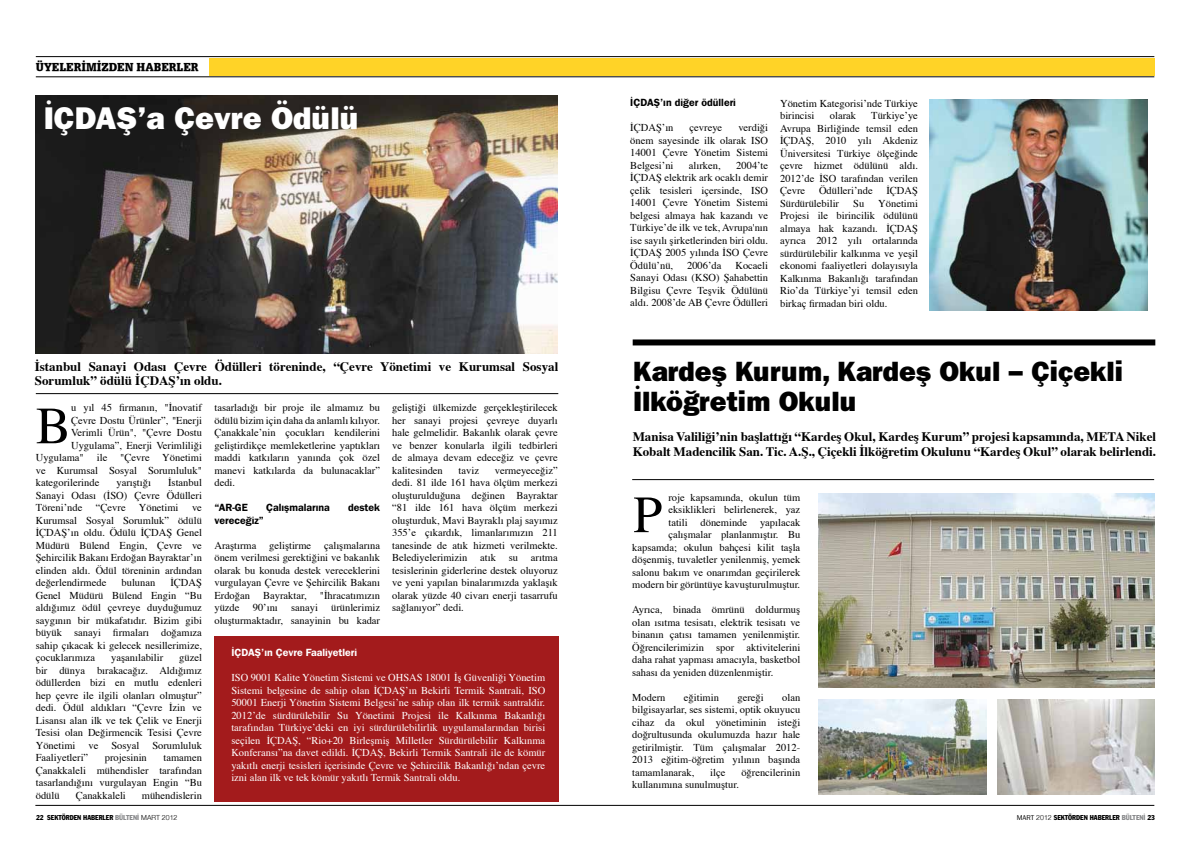
<style>
.page{position:relative;width:1191px;height:842px;background:#fff}
.page>*{position:absolute;margin:0;border:0;box-sizing:border-box;transform-origin:0 0}
.t1{font:52.4px "Times";color:#000}
.t2{font:31.5px "ITC Franklin Gothic Std Hvy";color:#fff}
.t3{font:28px/30px "ITC Franklin Gothic Std Hvy";color:#000}
.t4{font:700 13px/15px "Times";color:#000}
.t5{font:12px "URW Egyptienne T Ext Nar X Bold";color:#000}
.t6{font:10.5px/12.5px "Times";color:#000;text-align:justify}
.t7{font:10.5px/12.5px "Times";color:#fff;text-align:justify}
.t8{font:600 10.5px "ITC Franklin Gothic Std";color:#000}
.t9{font:600 10.5px "ITC Franklin Gothic Std";color:#fff}
.t10{font:condensed 7px "Franklin Gothic Std";color:#000}
.s1{color:#87888a}
.s2{font-family:"Helvetica Neue";font-weight:300;font-stretch:normal}
.s3{font-family:"Franklin Gothic T";font-stretch:normal}
</style>
<div class="page">
<hr style="left:36px;top:56px;width:1118px;height:1px;background:#000">
<hr style="left:36px;top:77px;width:1118px;height:1px;background:#000">
<div style="left:209px;top:58px;width:945px;height:17px;background:#ffd327"></div>
<img style="left:819px;top:493px;width:335px;height:195px">
<img style="left:819px;top:699px;width:167px;height:95px">
<img style="left:997px;top:699px;width:157px;height:95px">
<hr style="left:35px;top:805px;width:1119px;height:1px;background:#000">
<div style="left:632px;top:339px;width:523px;height:6px;background:#000"></div>
<img style="left:929px;top:99px;width:218px;height:212px">
<hr style="left:632px;top:479px;width:522px;height:1px;background:#000">
<div style="left:214px;top:636px;width:345px;height:165px;background:#a31b1c"></div>
<img style="left:36px;top:95px;width:522px;height:259px">
<hr style="left:36px;top:393px;width:522px;height:1px;background:#000">
<p class="t5" style="left:36px;top:59px;width:164px">ÜYELERİMİZDEN HABERLER</p>
<h2 class="t2" style="left:44px;top:100px;width:316px">İÇDAŞ’a Çevre Ödülü</h2>
<p class="t4" style="left:35px;top:360px;width:525px;line-height:14px">İstanbul Sanayi Odası Çevre Ödülleri töreninde, “Çevre Yönetimi ve Kurumsal Sosyal<br>Sorumluk” ödülü İÇDAŞ’ın oldu.</p>
<p class="t6" style="left:214px;top:402px;width:167px">tasarladığı bir proje ile almamız bu ödülü bizim için daha da anlamlı kılıyor.<br>Çanakkale’nin çocukları kendilerini geliştirdikçe memleketlerine yaptıkları maddi katkıların yanında çok özel manevi katkılarda da bulunacaklar” dedi.</p>
<p class="t8" style="left:214px;top:501px;width:35px">“AR-GE</p>
<p class="t8" style="left:266px;top:501px;width:65px">Çalışmalarına</p>
<p class="t8" style="left:348px;top:501px;width:34px">destek</p>
<p class="t8" style="left:214px;top:514px;width:51px">vereceğiz”</p>
<p class="t6" style="left:214px;top:540px;width:167px">Araştırma geliştirme çalışmalarına önem verilmesi gerektiğini ve bakanlık olarak bu konuda destek vereceklerini vurgulayan Çevre ve Şehircilik Bakanı Erdoğan Bayraktar, "İhracatımızın yüzde</p>
<p class="t6" style="left:71px;top:402px;width:132px">u yıl 45 firmanın, "İnovatif</p>
<p class="t6" style="left:71px;top:415px;width:132px">Çevre Dostu Ürünler”, "Enerji</p>
<p class="t6" style="left:71px;top:427px;width:132px">Verimli Ürün", "Çevre Dostu</p>
<p class="t6" style="left:71px;top:440px;width:132px">Uygulama”, Enerji Verimliliği</p>
<p class="t6" style="left:36px;top:452px;width:168px">Uygulama" ile "Çevre Yönetimi</p>
<p class="t6" style="left:36px;top:465px;width:168px">ve Kurumsal Sosyal Sorumluluk"</p>
<p class="t6" style="left:36px;top:477px;width:65px">kategorilerinde</p>
<p class="t6" style="left:117px;top:477px;width:36px">yarıştığı</p>
<p class="t6" style="left:392px;top:402px;width:167px">geliştiği ülkemizde gerçekleştirilecek her sanayi projesi çevreye duyarlı hale gelmelidir. Bakanlık olarak çevre ve benzer konularla ilgili tedbirleri de almaya devam edeceğiz ve çevre kalitesinden</p>
<h1 class="t1" style="left:36px;top:392px;width:36px">B</h1>
<p class="t6" style="left:392px;top:465px;width:167px;text-indent:103px">vermeyeceğiz” dedi. 81 ilde 161 hava ölçüm merkezi oluşturulduğuna değinen Bayraktar “81 ilde 161 hava ölçüm merkezi oluşturduk, Mavi Bayraklı plaj sayımız 355’e çıkardık, limanlarımızın 211 tanesinde de atık hizmeti verilmekte.<br>Belediyelerimizin atık su arıtma tesislerinin giderlerine destek oluyoruz ve yeni yapılan binalarımızda yaklaşık olarak yüzde 40 civarı enerji tasarrufu sağlanıyor” dedi.</p>
<p class="t6" style="left:458px;top:465px;width:22px">taviz</p>
<p class="t6" style="left:36px;top:477px;width:168px;text-indent:132px">İstanbul Sanayi Odası (İSO) Çevre Ödülleri Töreni’nde</p>
<p class="t6" style="left:96px;top:502px;width:31px">“Çevre</p>
<p class="t6" style="left:139px;top:502px;width:41px">Yönetimi</p>
<p class="t6" style="left:36px;top:502px;width:168px;text-indent:156px">ve Kurumsal Sosyal Sorumluk” ödülü İÇDAŞ’ın oldu. Ödülü İÇDAŞ Genel Müdürü Bülend Engin, Çevre ve Şehircilik Bakanı Erdoğan Bayraktar’ın elinden aldı. Ödül töreninin ardından değerlendirmede</p>
<p class="t6" style="left:36px;top:577px;width:168px;text-indent:135px">İÇDAŞ Genel Müdürü Bülend Engin “Bu aldığımız ödül çevreye duyduğumuz saygının bir mükafatıdır. Bizim gibi büyük sanayi firmaları doğamıza sahip çıkacak ki gelecek nesillerimize, çocuklarımıza</p>
<p class="t6" style="left:121px;top:577px;width:35px">bulunan</p>
<p class="t6" style="left:214px;top:602px;width:167px;text-align:right">ürünlerimiz<br>oluşturmaktadır, sanayinin bu kadar</p>
<p class="t6" style="left:253px;top:602px;width:27px">90’ını</p>
<p class="t6" style="left:291px;top:602px;width:28px">sanayi</p>
<p class="t9" style="left:231px;top:646px;width:127px">İÇDAŞ’ın Çevre Faaliyetleri</p>
<p class="t7" style="left:231px;top:672px;width:315px">ISO 9001 Kalite Yönetim Sistemi ve OHSAS 18001 İş Güvenliği Yönetim Sistemi belgesine de sahip olan İÇDAŞ’ın Bekirli Termik Santrali, ISO 50001 Enerji Yönetim Sistemi Belgesi’ne sahip olan ilk termik santraldir.<br>2012’de sürdürülebilir Su Yönetimi Projesi ile Kalkınma Bakanlığı tarafından Türkiye’deki en iyi sürdürülebilirlik uygulamalarından birisi seçilen İÇDAŞ, “Rio+20 Birleşmiş Milletler Sürdürülebilir Kalkınma Konferansı”na davet edildi. İÇDAŞ, Bekirli Termik Santrali ile de kömür yakıtlı enerji tesisleri içerisinde Çevre ve Şehircilik Bakanlığı’ndan çevre izni alan ilk ve tek kömür yakıtlı Termik Santrali oldu.</p>
<p class="t6" style="left:36px;top:652px;width:168px;text-indent:143px">güzel bir dünya bırakacağız. Aldığımız ödüllerden bizi en mutlu edenleri hep çevre ile ilgili olanları olmuştur” dedi. Ödül aldıkları “Çevre İzin ve Lisansı alan ilk ve tek Çelik ve Enerji Tesisi olan Değirmencik Tesisi Çevre Yönetimi ve Sosyal Sorumluluk Faaliyetleri”</p>
<p class="t6" style="left:111px;top:652px;width:53px">yaşanılabilir</p>
<p class="t6" style="left:105px;top:752px;width:44px">projesinin</p>
<p class="t6" style="left:36px;top:752px;width:168px;text-indent:128px">tamamen Çanakkaleli mühendisler tarafından tasarlandığını vurgulayan Engin “Bu ödülü</p>
<p class="t6" style="left:76px;top:790px;width:52px">Çanakkaleli</p>
<p class="t6" style="left:142px;top:790px;width:62px">mühendislerin</p>
<p class="t8" style="left:630px;top:96px;width:107px">İÇDAŞ’ın diğer ödülleri</p>
<p class="t6" style="left:630px;top:122px;width:45px">İÇDAŞ’ın</p>
<p class="t6" style="left:689px;top:122px;width:34px">çevreye</p>
<p class="t6" style="left:630px;top:122px;width:139px;text-indent:108px">verdiği önem sayesinde ilk olarak ISO 14001 Çevre Yönetim Sistemi Belgesi’ni</p>
<p class="t6" style="left:689px;top:159px;width:33px">alırken,</p>
<p class="t6" style="left:630px;top:159px;width:139px;text-indent:106px">2004’te İÇDAŞ elektrik ark ocaklı demir çelik tesisleri içersinde, ISO 14001 Çevre Yönetim Sistemi belgesi almaya hak kazandı ve Türkiye’de ilk ve tek, Avrupa'nın ise sayılı şirketlerinden biri oldu.<br>İÇDAŞ 2005 yılında İSO Çevre Ödülü’nü,</p>
<p class="t6" style="left:630px;top:259px;width:139px;text-indent:105px">Kocaeli Sanayi Odası (KSO) Şahabettin Bilgisu Çevre Teşvik Ödülünü aldı. 2008’de AB Çevre Ödülleri</p>
<p class="t6" style="left:687px;top:259px;width:36px">2006’da</p>
<p class="t6" style="left:780px;top:98px;width:139px">Yönetim Kategorisi’nde Türkiye birincisi</p>
<p class="t6" style="left:830px;top:110px;width:28px">olarak</p>
<p class="t6" style="left:780px;top:110px;width:139px;text-indent:91px">Türkiye’ye Avrupa Birliğinde temsil eden İÇDAŞ, 2010 yılı Akdeniz Üniversitesi Türkiye ölçeğinde çevre hizmet ödülünü aldı.<br>2012’de İSO tarafından verilen Çevre</p>
<p class="t6" style="left:819px;top:185px;width:55px">Ödülleri’nde</p>
<p class="t6" style="left:886px;top:185px;width:33px">İÇDAŞ</p>
<p class="t6" style="left:780px;top:197px;width:60px">Sürdürülebilir</p>
<p class="t6" style="left:853px;top:197px;width:13px">Su</p>
<p class="t6" style="left:780px;top:197px;width:139px;text-indent:98px">Yönetimi Projesi ile birincilik ödülünü almaya hak kazandı. İÇDAŞ ayrıca 2012 yılı ortalarında sürdürülebilir kalkınma ve yeşil ekonomi faaliyetleri dolayısıyla Kalkınma Bakanlığı tarafından Rio’da Türkiye’yi temsil eden birkaç firmadan biri oldu.</p>
<h3 class="t3" style="left:633px;top:356px;width:491px">Kardeş Kurum, Kardeş Okul – Çiçekli<br>İlköğretim Okulu</h3>
<p class="t4" style="left:632px;top:430px;width:525px">Manisa Valiliği’nin başlattığı “Kardeş Okul, Kardeş Kurum” projesi kapsamında, META Nikel<br>Kobalt Madencilik San. Tic. A.Ş., Çiçekli İlköğretim Okulunu “Kardeş Okul” olarak belirlendi.</p>
<p class="t6" style="left:632px;top:492px;width:170px;text-align:right">roje kapsamında, okulun tüm eksiklikleri belirlenerek, yaz<br>tatili döneminde yapılacak çalışmalar planlanmıştır. Bu kapsamda; okulun bahçesi kilit taşla döşenmiş, tuvaletler yenilenmiş, yemek salonu bakım ve onarımdan geçirilerek modern bir görüntüye kavuşturulmuştur.</p>
<p class="t6" style="left:632px;top:604px;width:170px">Ayrıca, binada ömrünü doldurmuş olan ısıtma tesisatı, elektrik tesisatı ve binanın çatısı tamamen yenilenmiştir.<br>Öğrencilerimizin spor aktivitelerini daha rahat yapması amacıyla, basketbol sahası da yeniden düzenlenmiştir.</p>
<p class="t6" style="left:632px;top:691px;width:35px">Modern</p>
<p class="t6" style="left:684px;top:691px;width:37px">eğitimin</p>
<p class="t6" style="left:737px;top:691px;width:28px">gereği</p>
<h1 class="t1" style="left:633px;top:481px;width:31px">P</h1>
<p class="t6" style="left:632px;top:691px;width:170px;text-indent:150px">olan bilgisayarlar, ses sistemi, optik okuyucu cihaz da okul yönetiminin isteği doğrultusunda okulumuzda hazır hale getirilmiştir. Tüm çalışmalar 2012- 2013 eğitim-öğretim yılının başında tamamlanarak,</p>
<p class="t6" style="left:710px;top:766px;width:17px">ilçe</p>
<p class="t6" style="left:741px;top:766px;width:60px">öğrencilerinin</p>
<p class="t6" style="left:632px;top:779px;width:108px">kullanımına sunulmuştur.</p>
<p class="t10" style="left:36px;top:813px;width:143px">22 SEKTÖRDEN HABERLER <span class="s1">BÜLTENİ</span> <span class="s2">MART 2012</span></p>
<p class="t10" style="left:1016px;top:813px;width:140px"><span class="s3">MART</span> <span class="s2">2012</span> SEKTÖRDEN HABERLER <span class="s1">BÜLTENİ</span> 23</p>
</div>
